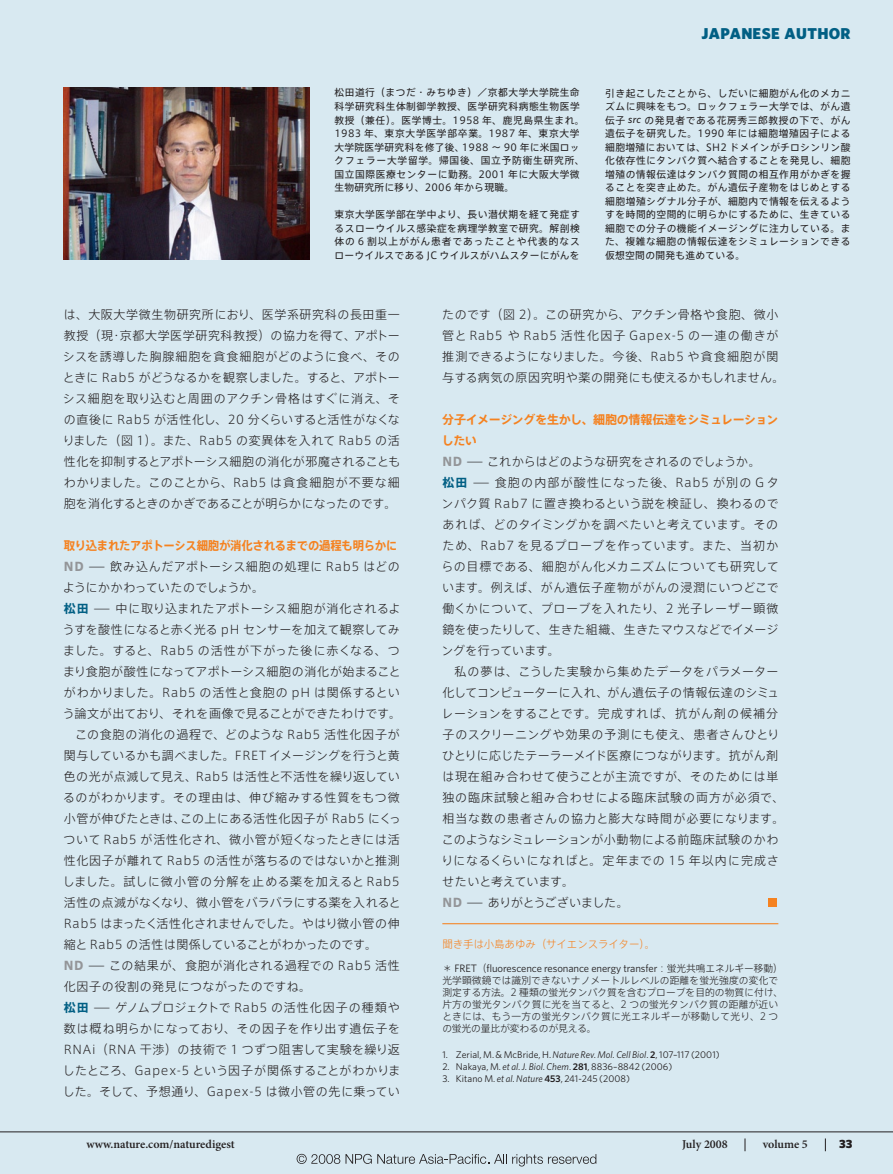
<style>
.page{position:relative;width:893px;height:1174px;background:#d8e9f1}
.page>*{position:absolute;margin:0;border:0;box-sizing:border-box;transform-origin:0 0}
.t1{font:900 15.75px "Whitney";letter-spacing:.02em;color:#015f84}
.t2{font:300 12px/21px "Axis Std";letter-spacing:.04em;color:#231f20}
.t3{font:300 12px/21px "Axis Std";letter-spacing:.04em;color:#231f20;scale:1.5 1}
.t4{font:300 12px "Axis Std";letter-spacing:.06em;color:#231f20}
.t5{font:300 12px "Axis Std";letter-spacing:.005em;color:#231f20}
.t6{font:300 12px "Axis Std";letter-spacing:.015em;color:#231f20}
.t7{font:600 12px "Minion Pro";color:#231f20}
.t8{font:700 12px "Axis Std";letter-spacing:-.025em;color:#f58220;scale:.95 1}
.t9{font:300 12px "Axis Std";letter-spacing:.02em;color:#231f20}
.t10{font:300 12px "Axis Std";letter-spacing:.01em;color:#231f20}
.t11{font:300 12px "Axis Std";letter-spacing:-.005em;color:#231f20}
.t12{font:300 12px "Axis Std";letter-spacing:.06em;color:#231f20;scale:1.5 1}
.t13{font:300 12px "Axis Std";letter-spacing:-.045em;color:#231f20}
.t14{font:900 12px "Whitney";color:#231f20}
.t15{font:10.8px "Whitney";letter-spacing:-.01em;color:#231f20}
.t16{font:300 10.5px "Axis Std";letter-spacing:-.01em;color:#f58220}
.t17{font:9.75px/13.5px "Axis Std";letter-spacing:.05em;color:#231f20;text-align:justify}
.t18{font:300 9.75px/12px "Axis Std";letter-spacing:.015em;color:#231f20}
.t19{font:9.75px "Whitney";letter-spacing:.005em;color:#231f20}
.s1{font-family:"Whitney";font-weight:500;font-style:italic;font-size:10.8px}
.s2{font-weight:800;color:#939598}
.s3{font-weight:700;color:#015f84}
.s4{font-weight:700;color:#f58220}
.s5{font-family:"Axis Std";font-weight:300;font-size:9.75px}
.s6{font-style:italic}
.s7{font-weight:600}
</style>
<div class="page">
<hr style="left:0;top:1131px;width:893px;height:1px;background:#231f20">
<hr style="left:442px;top:923px;width:336px;height:1px;background:#f58220">
<div style="left:768px;top:897px;width:8px;height:9px;background:#f58220"></div>
<img style="left:64px;top:88px;width:245px;height:171px">
<svg style="left:825px;top:1138px;width:1px;height:13px"></svg>
<svg style="left:745px;top:1138px;width:1px;height:13px"></svg>
<svg style="left:297px;top:1153px;width:43px;height:10px"></svg>
<svg style="left:346px;top:1153px;width:250px;height:13px"></svg>
<p class="t17" style="left:334px;top:85px;width:252px;text-align:left">松田道行（まつだ・みちゆき）／京都大学大学院生命科学研究科生体制御学教授、医学研究科病態生物医学教授（兼任）。医学博士。1958 年、鹿児島県生まれ。<br>1983 年、東京大学医学部卒業。1987 年、東京大学大学院医学研究科を修了後、1988 ～ 90 年に米国ロックフェラー大学留学。帰国後、国立予防衛生研究所、国立国際医療センターに勤務。2001 年に大阪大学微生物研究所に移り、2006 年から現職。</p>
<p class="t17" style="left:334px;top:207px;width:247px">東京大学医学部在学中より、長い潜伏期を経て発症するスローウイルス感染症を病理学教室で研究。解剖検体の 6 割以上ががん患者であったことや代表的なスローウイルスである JC ウイルスがハムスターにがんを</p>
<h1 class="t1" style="left:701px;top:24px;width:151px">JAPANESE AUTHOR</h1>
<p class="t17" style="left:605px;top:85px;width:247px">引き起こしたことから、しだいに細胞がん化のメカニズムに興味をもつ。ロックフェラー大学では、がん遺伝子 <span class="s1">src</span> の発見者である花房秀三郎教授の下で、がん遺伝子を研究した。1990 年には細胞増殖因子による細胞増殖においては、SH2 ドメインがチロシンリン酸化依存性にタンパク質へ結合することを発見し、細胞増殖の情報伝達はタンパク質間の相互作用がかぎを握ることを突き止めた。がん遺伝子産物をはじめとする細胞増殖シグナル分子が、細胞内で情報を伝えるようすを時間的空間的に明らかにするために、生きている細胞での分子の機能イメージングに注力している。また、複雑な細胞の情報伝達をシミュレーションできる仮想空間の開発も進めている。</p>
<p class="t2" style="left:63px;top:303px;width:339px;text-align:justify">は、大阪大学微生物研究所におり、医学系研究科の長田重一教授（現・京都大学医学研究科教授）の協力を得て、アポトーシスを誘導した胸腺細胞を貪食細胞がどのように食べ、そのときに Rab5 がどうなるかを観察しました。すると、アポトーシス細胞を取り込むと周囲のアクチン骨格はすぐに消え、その直後に Rab5 が活性化し、20 分くらいすると活性がなくなりました（図 1）。また、Rab5 の変異体を入れて Rab5 の活性化を抑制するとアポトーシス細胞の消化が邪魔されることもわかりました。このことから、Rab5 は貪食細胞が不要な細胞を消化するときのかぎであることが明らかになったのです。</p>
<p class="t8" style="left:64px;top:536px;width:353px">取り込まれたアポトーシス細胞が消化されるまでの過程も明らかに</p>
<p class="t3" style="left:64px;top:555px;width:226px"><span class="s2">ND</span> — 飲み込んだアポトーシス細胞の処理に Rab5 はどの</p>
<p class="t13" style="left:63px;top:578px;width:203px">ようにかかわっていたのでしょうか。</p>
<p class="t3" style="left:64px;top:597px;width:226px"><span class="s3">松田</span> — 中に取り込まれたアポトーシス細胞が消化されるよ</p>
<p class="t11" style="left:63px;top:620px;width:338px">うすを酸性になると赤く光る pH センサーを加えて観察してみ</p>
<p class="t4" style="left:63px;top:641px;width:338px">ました。すると、Rab5 の活性が下がった後に赤くなる、つ</p>
<p class="t5" style="left:63px;top:662px;width:339px">まり食胞が酸性になってアポトーシス細胞の消化が始まること</p>
<p class="t4" style="left:64px;top:683px;width:338px">がわかりました。Rab5 の活性と食胞の pH は関係するとい</p>
<p class="t6" style="left:63px;top:704px;width:340px">う論文が出ており、それを画像で見ることができたわけです。</p>
<p class="t4" style="left:75px;top:725px;width:326px">この食胞の消化の過程で、どのような Rab5 活性化因子が</p>
<p class="t5" style="left:64px;top:746px;width:338px">関与しているかも調べました。FRET イメージングを行うと黄</p>
<p class="t2" style="left:64px;top:765px;width:337px">色の光が点滅して見え、Rab5 は活性と不活性を繰り返してい</p>
<p class="t2" style="left:63px;top:786px;width:338px">るのがわかります。その理由は、伸び縮みする性質をもつ微</p>
<p class="t2" style="left:64px;top:807px;width:339px">小管が伸びたときは、この上にある活性化因子が Rab5 にくっ</p>
<p class="t2" style="left:64px;top:828px;width:338px">ついて Rab5 が活性化され、微小管が短くなったときには活</p>
<p class="t2" style="left:64px;top:849px;width:338px">性化因子が離れて Rab5 の活性が落ちるのではないかと推測</p>
<p class="t4" style="left:63px;top:872px;width:339px">しました。試しに微小管の分解を止める薬を加えると Rab5</p>
<p class="t6" style="left:64px;top:893px;width:339px">活性の点滅がなくなり、微小管をバラバラにする薬を入れると</p>
<p class="t10" style="left:64px;top:914px;width:338px">Rab5 はまったく活性化されませんでした。やはり微小管の伸</p>
<p class="t5" style="left:64px;top:935px;width:315px">縮と Rab5 の活性は関係していることがわかったのです。</p>
<p class="t3" style="left:64px;top:954px;width:225px"><span class="s2">ND</span> — この結果が、食胞が消化される過程での Rab5 活性</p>
<p class="t2" style="left:64px;top:975px;width:249px">化因子の役割の発見につながったのですね。</p>
<p class="t12" style="left:64px;top:998px;width:226px"><span class="s3">松田</span> — ゲノムプロジェクトで Rab5 の活性化因子の種類や</p>
<p class="t2" style="left:64px;top:1017px;width:338px">数は概ね明らかになっており、その因子を作り出す遺伝子を</p>
<p class="t4" style="left:64px;top:1040px;width:338px">RNAi（RNA 干渉）の技術で 1 つずつ阻害して実験を繰り返</p>
<p class="t9" style="left:63px;top:1061px;width:339px">したところ、Gapex-5 という因子が関係することがわかりま</p>
<p class="t2" style="left:63px;top:1080px;width:338px">した。そして、予想通り、Gapex-5 は微小管の先に乗ってい</p>
<p class="t2" style="left:442px;top:303px;width:344px">たのです（図 2）。この研究から、アクチン骨格や食胞、微小管と Rab5 や Rab5 活性化因子 Gapex-5 の一連の働きが推測できるようになりました。今後、Rab5 や貪食細胞が関与する病気の原因究明や薬の開発にも使えるかもしれません。</p>
<p class="t3" style="left:441px;top:408px;width:227px"><span class="s4">分子イメージングを生かし、細胞の情報伝達をシミュレーションしたい<br></span><span class="s2">ND</span> — これからはどのような研究をされるのでしょうか。<br><span class="s3">松田</span> — 食胞の内部が酸性になった後、Rab5 が別の G タンパク質 Rab7 に置き換わるという説を検証し、換わるのであれば、どのタイミングかを調べたいと考えています。そのため、Rab7 を見るプローブを作っています。また、当初からの目標である、細胞がん化メカニズムについても研究しています。例えば、がん遺伝子産物ががんの浸潤にいつどこで働くかについて、プローブを入れたり、2 光子レーザー顕微鏡を使ったりして、生きた組織、生きたマウスなどでイメージングを行っています。</p>
<p class="t2" style="left:441px;top:660px;width:345px;text-indent:13px">私の夢は、こうした実験から集めたデータをパラメーター化してコンピューターに入れ、がん遺伝子の情報伝達のシミュレーションをすることです。完成すれば、抗がん剤の候補分子のスクリーニングや効果の予測にも使え、患者さんひとりひとりに応じたテーラーメイド医療につながります。抗がん剤は現在組み合わせて使うことが主流ですが、そのためには単独の臨床試験と組み合わせによる臨床試験の両方が必須で、相当な数の患者さんの協力と膨大な時間が必要になります。このようなシミュレーションが小動物による前臨床試験のかわりになるくらいになればと。定年までの 15 年以内に完成させたいと考えています。<br><span class="s2">ND</span> — ありがとうございました。</p>
<p class="t16" style="left:442px;top:936px;width:214px">聞き手は小島あゆみ（サイエンスライター）。</p>
<p class="t15" style="left:442px;top:962px;width:342px"><span class="s5">＊</span> FRET<span class="s5">（</span>fluorescence resonance energy transfer<span class="s5">：蛍光共鳴エネルギー移動）</span></p>
<p class="t18" style="left:442px;top:974px;width:342px">光学顕微鏡では識別できないナノメートルレベルの距離を蛍光強度の変化で測定する方法。2 種類の蛍光タンパク質を含むプローブを目的の物質に付け、片方の蛍光タンパク質に光を当てると、2 つの蛍光タンパク質の距離が近いときには、もう一方の蛍光タンパク質に光エネルギーが移動して光り、2 つの蛍光の量比が変わるのが見える。</p>
<p class="t19" style="left:442px;top:1049px;width:279px">1. Zerial, M. &amp; McBride, H. <span class="s6">Nature Rev. Mol. Cell Biol</span>. <span class="s7">2</span>, 107–117 (2001)</p>
<p class="t19" style="left:442px;top:1061px;width:231px">2. Nakaya, M. <span class="s6">et al. J. Biol. Chem</span>. <span class="s7">281</span>, 8836–8842 (2006)</p>
<p class="t19" style="left:442px;top:1073px;width:189px">3. Kitano M. <span class="s6">et al. Nature</span> <span class="s7">453</span>, 241-245 (2008)</p>
<p class="t7" style="left:86px;top:1136px;width:150px">www.nature.com/naturedigest</p>
<p class="t7" style="left:682px;top:1136px;width:47px">July 2008</p>
<p class="t7" style="left:763px;top:1136px;width:47px">volume 5</p>
<p class="t14" style="left:839px;top:1136px;width:15px">33</p>
</div>
